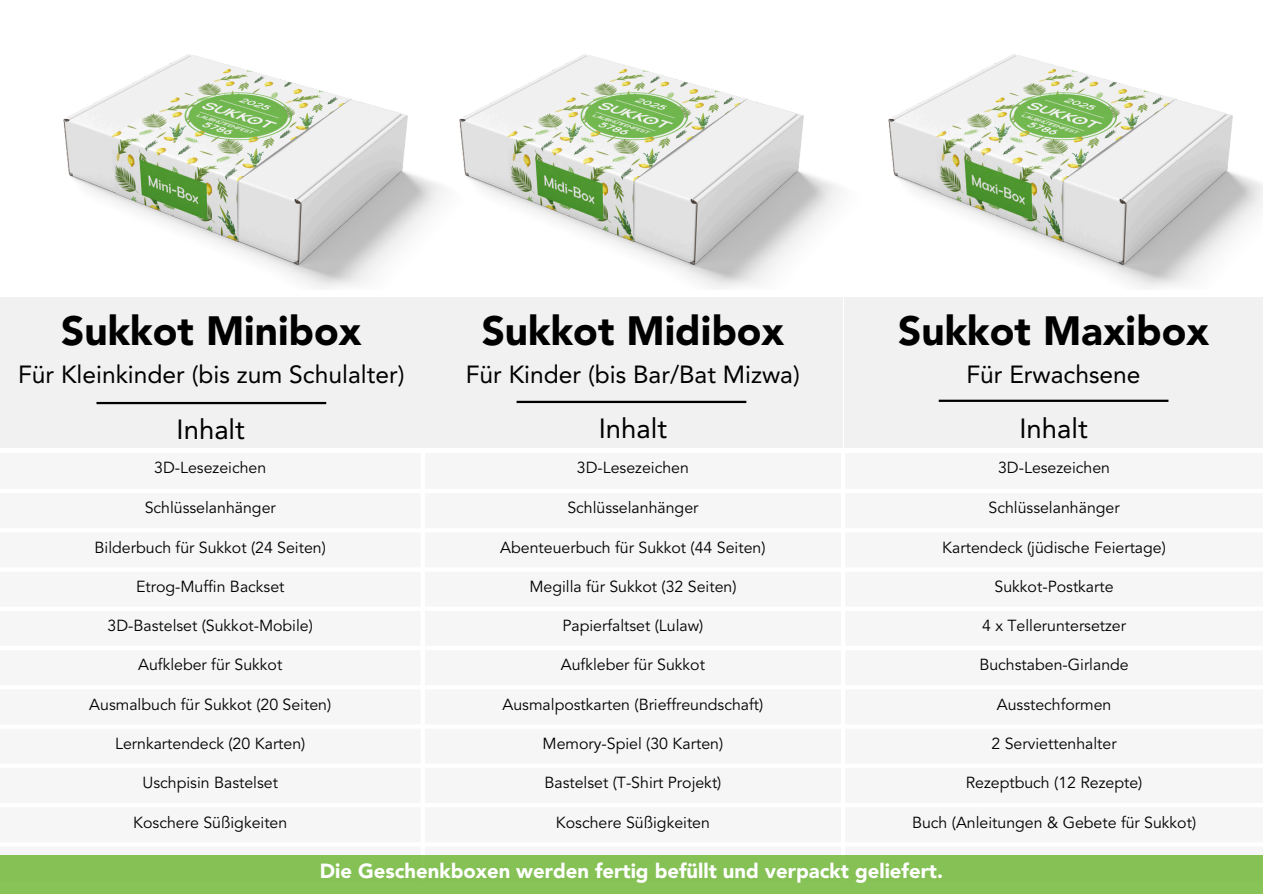
<style>
.page{position:relative;width:1263px;height:894px;background:#fff}
.page>*{position:absolute;margin:0;border:0;box-sizing:border-box;transform-origin:0 0}
.t1{font:900 40.5px "Avenir LT Std";color:#000}
.t2{font:27.45px "Avenir LT Std";color:#000}
.t3{font:24.6px "Avenir LT Std";color:#000}
.t4{font:900 20.25px "Avenir LT Std";color:#fff}
.t5{font:15.9px "Avenir LT Std";color:#000}
</style>
<div class="page">
<div style="left:0;top:297px;width:423px;height:151px;background:#f1f1f1"></div>
<hr style="left:96px;top:402px;width:230px;height:2px;background:#000">
<div style="left:423px;top:297px;width:420px;height:151px;background:#f1f1f1"></div>
<hr style="left:517px;top:400px;width:229px;height:3px;background:#000">
<div style="left:844px;top:297px;width:419px;height:151px;background:#f1f1f1"></div>
<hr style="left:939px;top:399px;width:229px;height:3px;background:#000">
<div style="left:0;top:855px;width:1263px;height:38px;background:#85c155"></div>
<img style="left:888px;top:54px;width:375px;height:235px">
<img style="left:486px;top:54px;width:355px;height:235px">
<img style="left:63px;top:54px;width:423px;height:235px">
<p class="t1" style="left:61px;top:314px;width:302px">Sukkot Minibox</p>
<p class="t3" style="left:18px;top:364px;width:388px">Für Kleinkinder (bis zum Schulalter)</p>
<p class="t2" style="left:177px;top:418px;width:70px">Inhalt</p>
<p class="t2" style="left:599px;top:417px;width:70px">Inhalt</p>
<p class="t2" style="left:1019px;top:417px;width:70px">Inhalt</p>
<p class="t1" style="left:482px;top:314px;width:304px">Sukkot Midibox</p>
<p class="t1" style="left:898px;top:314px;width:312px">Sukkot Maxibox</p>
<p class="t3" style="left:466px;top:364px;width:335px">Für Kinder (bis Bar/Bat Mizwa)</p>
<p class="t3" style="left:966px;top:364px;width:176px">Für Erwachsene</p>
<p class="t5" style="left:154px;top:461px;width:113px">3D-Lesezeichen</p>
<p class="t5" style="left:577px;top:461px;width:113px">3D-Lesezeichen</p>
<p class="t5" style="left:998px;top:461px;width:113px">3D-Lesezeichen</p>
<h1 class="t5" style="left:145px;top:501px;width:133px">Schlüsselanhänger</h1>
<h3 class="t5" style="left:567px;top:501px;width:133px">Schlüsselanhänger</h3>
<p class="t5" style="left:988px;top:501px;width:133px">Schlüsselanhänger</p>
<h2 class="t5" style="left:95px;top:540px;width:233px">Bilderbuch für Sukkot (24 Seiten)</h2>
<h1 class="t5" style="left:500px;top:540px;width:267px">Abenteuerbuch für Sukkot (44 Seiten)</h1>
<h3 class="t5" style="left:942px;top:540px;width:225px">Kartendeck (jüdische Feiertage)</h3>
<p class="t5" style="left:136px;top:579px;width:150px">Etrog-Muffin Backset</p>
<h2 class="t5" style="left:529px;top:579px;width:209px">Megilla für Sukkot (32 Seiten)</h2>
<h1 class="t5" style="left:995px;top:579px;width:120px">Sukkot-Postkarte</h1>
<h3 class="t5" style="left:108px;top:619px;width:207px">3D-Bastelset (Sukkot-Mobile)</h3>
<p class="t5" style="left:562px;top:619px;width:143px">Papierfaltset (Lulaw)</p>
<h2 class="t5" style="left:982px;top:619px;width:146px">4 x Telleruntersetzer</h2>
<p class="t5" style="left:138px;top:658px;width:146px">Aufkleber für Sukkot</p>
<p class="t5" style="left:561px;top:658px;width:146px">Aufkleber für Sukkot</p>
<p class="t5" style="left:979px;top:658px;width:151px">Buchstaben-Girlande</p>
<p class="t5" style="left:89px;top:697px;width:243px">Ausmalbuch für Sukkot (20 Seiten)</p>
<p class="t5" style="left:503px;top:697px;width:262px">Ausmalpostkarten (Brieffreundschaft)</p>
<p class="t5" style="left:997px;top:697px;width:116px">Ausstechformen</p>
<p class="t5" style="left:115px;top:736px;width:192px">Lernkartendeck (20 Karten)</p>
<p class="t5" style="left:543px;top:736px;width:182px">Memory-Spiel (30 Karten)</p>
<p class="t5" style="left:991px;top:736px;width:127px">2 Serviettenhalter</p>
<p class="t5" style="left:142px;top:776px;width:137px">Uschpisin Bastelset</p>
<p class="t5" style="left:544px;top:776px;width:178px">Bastelset (T-Shirt Projekt)</p>
<p class="t5" style="left:966px;top:776px;width:178px">Rezeptbuch (12 Rezepte)</p>
<p class="t5" style="left:133px;top:815px;width:156px">Koschere Süßigkeiten</p>
<p class="t5" style="left:556px;top:815px;width:156px">Koschere Süßigkeiten</p>
<p class="t5" style="left:912px;top:815px;width:286px">Buch (Anleitungen &amp; Gebete für Sukkot)</p>
<p class="t4" style="left:320px;top:862px;width:625px">Die Geschenkboxen werden fertig befüllt und verpackt geliefert.</p>
</div>
